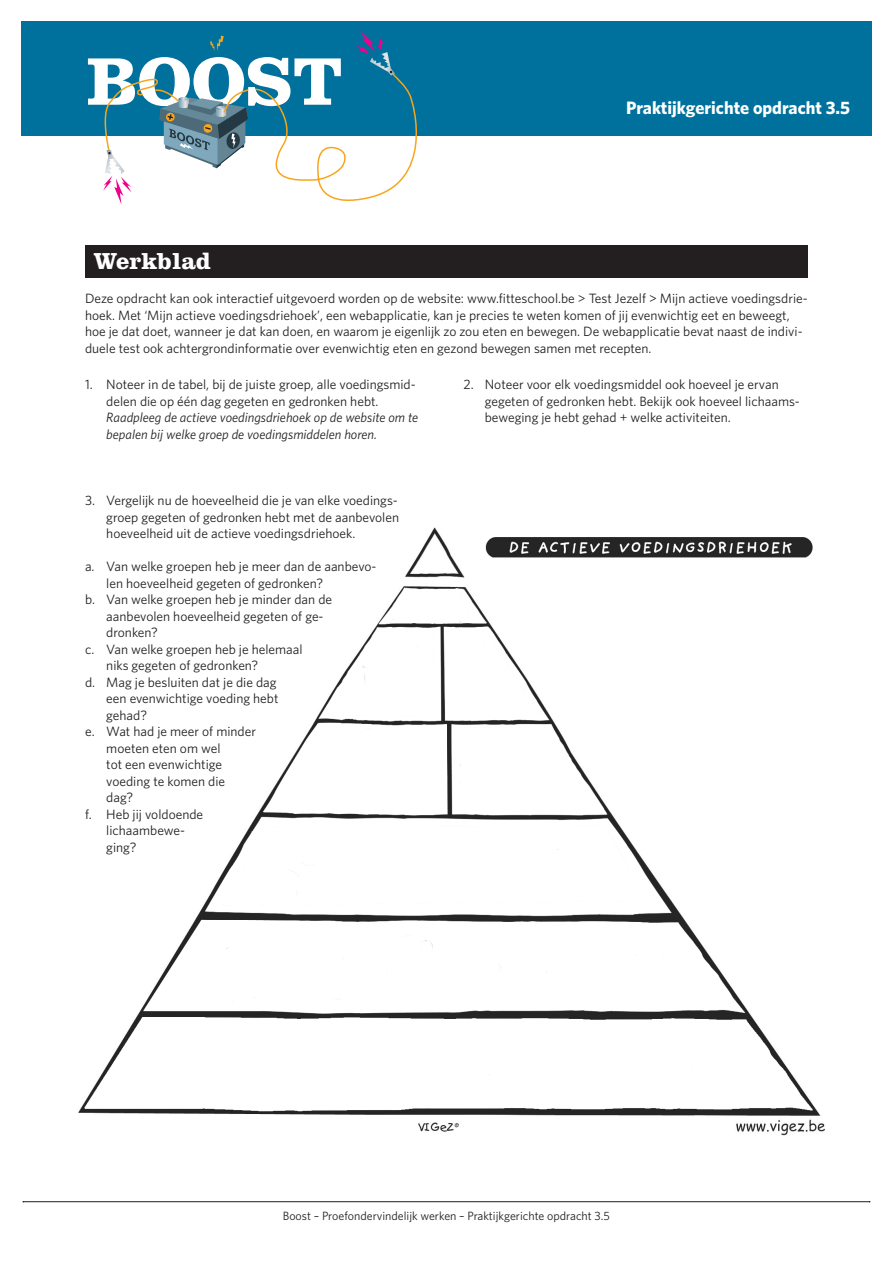
<style>
.page{position:relative;width:893px;height:1263px;background:#fff}
.page>*{position:absolute;margin:0;border:0;box-sizing:border-box;transform-origin:0 0}
.t1{font:700 24px "Clarendon LT Std";color:#fff}
.t2{font:700 18px "Whitney";color:#fff}
.t3{font:13.5px/16.5px "Whitney";color:#231f20}
.t4{font:italic 13.5px/16.5px "Whitney";color:#231f20}
.t5{font:12px "Whitney";color:#231f20}
</style>
<div class="page">
<img style="left:78px;top:527px;width:747px;height:609px">
<div style="left:21px;top:21px;width:851px;height:115px;background:#00719c"></div>
<hr style="left:23px;top:1201px;width:847px;height:1px;background:#231f20">
<svg style="left:88px;top:30px;width:330px;height:175px"></svg>
<div style="left:85px;top:245px;width:723px;height:33px;background:#231f20"></div>
<p class="t2" style="left:626px;top:97px;width:225px">Praktijkgerichte opdracht 3.5</p>
<p class="t1" style="left:94px;top:247px;width:119px">Werkblad</p>
<p class="t3" style="left:85px;top:290px;width:724px">Deze opdracht kan ook interactief uitgevoerd worden op de website: www.fitteschool.be &gt; Test Jezelf &gt; Mijn actieve voedingsdrie&shy;hoek. Met ‘Mijn actieve voedingsdriehoek’, een webapplicatie, kan je precies te weten komen of jij evenwichtig eet en beweegt, hoe je dat doet, wanneer je dat kan doen, en waarom je eigenlijk zo zou eten en bewegen. De webapplicatie bevat naast de indivi&shy;duele test ook achtergrondinformatie over evenwichtig eten en gezond bewegen samen met recepten.</p>
<p class="t3" style="left:106px;top:376px;width:311px;text-indent:-21px">1. Noteer in de tabel, bij de juiste groep, alle voedingsmid&shy;delen die op één dag gegeten en gedronken hebt.</p>
<p class="t4" style="left:106px;top:409px;width:314px">Raadpleeg de actieve voedingsdriehoek op de website om te bepalen bij welke groep de voedingsmiddelen horen.</p>
<p class="t3" style="left:485px;top:376px;width:317px;text-indent:-21px">2. Noteer voor elk voedingsmiddel ook hoeveel je ervan gegeten of gedronken hebt. Bekijk ook hoeveel lichaams&shy;beweging je hebt gehad + welke activiteiten.</p>
<p class="t3" style="left:106px;top:492px;width:294px;text-align:justify;text-indent:-21px">3. Vergelijk nu de hoeveelheid die je van elke voedings&shy;groep gegeten of gedronken hebt met de aanbevolen hoeveelheid uit de actieve voedingsdriehoek.</p>
<p class="t3" style="left:106px;top:558px;width:272px;text-indent:-21px">a. Van welke groepen heb je meer dan de aanbevo&shy;len hoeveelheid gegeten of gedronken?</p>
<p class="t3" style="left:106px;top:591px;width:227px;text-indent:-21px">b. Van welke groepen heb je minder dan de aanbevolen hoeveelheid gegeten of ge&shy;dronken?</p>
<p class="t3" style="left:106px;top:640px;width:198px;text-indent:-21px">c. Van welke groepen heb je helemaal niks gegeten of gedronken?</p>
<p class="t3" style="left:106px;top:673px;width:174px;text-indent:-21px">d. Mag je besluiten dat je die dag een evenwichtige voeding hebt gehad?</p>
<p class="t3" style="left:106px;top:723px;width:151px;text-indent:-21px">e. Wat had je meer of minder moeten eten om wel<br>tot een evenwichtige voeding te komen die<br>dag?</p>
<p class="t3" style="left:106px;top:805px;width:98px;text-indent:-21px">f. Heb jij voldoende lichaambewe&shy;ging?</p>
<p class="t5" style="left:283px;top:1209px;width:329px">Boost – Proefondervindelijk werken – Praktijkgerichte opdracht 3.5</p>
</div>
